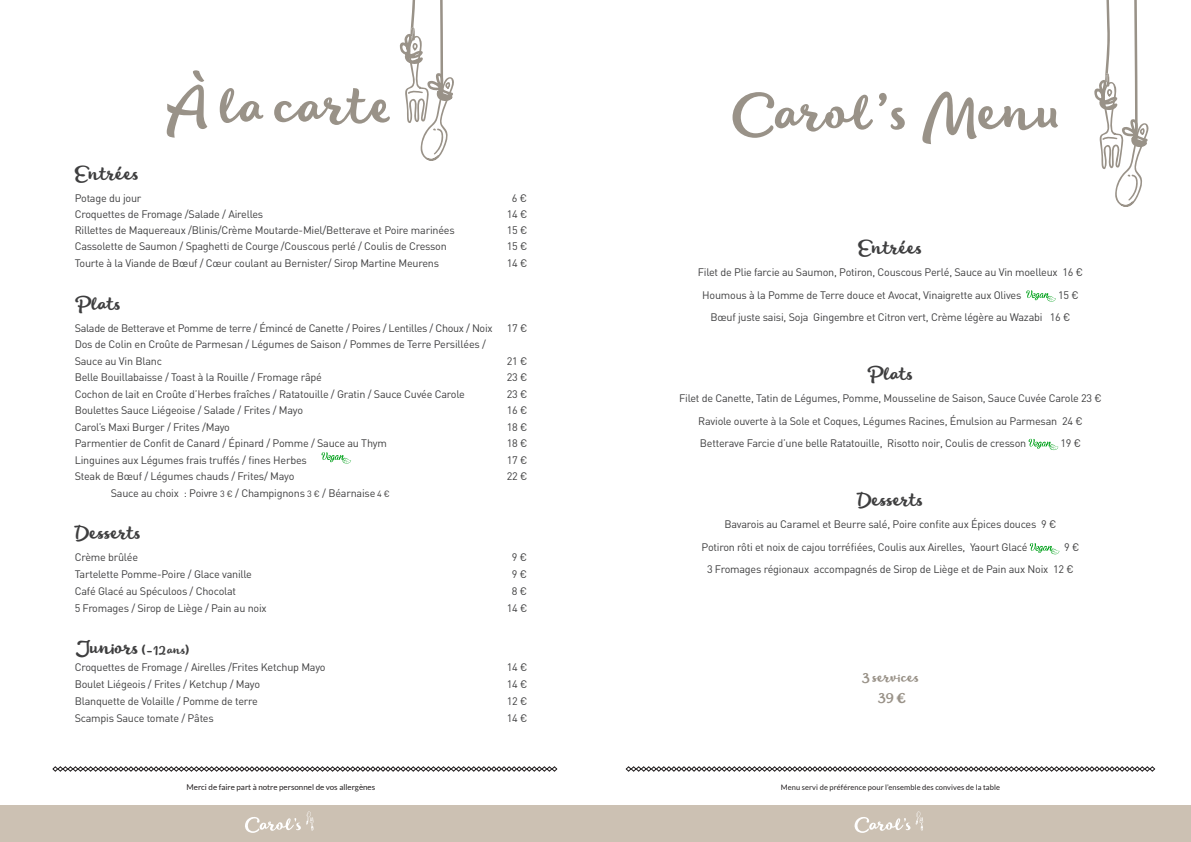
<style>
.page{position:relative;width:1191px;height:842px;background:#fff}
.page>*{position:absolute;margin:0;border:0;box-sizing:border-box;transform-origin:0 0}
.t1{font:500 50px "Lifehack";letter-spacing:.01em;color:#999288}
.t2{font:500 18px "Lifehack";letter-spacing:-.02em;color:#3e3e3f}
.t3{font:500 13.5px "Lifehack";color:#999288}
.t4{font:500 12px "Lifehack";color:#3e3e3f}
.t5{font:10.8px "DIN";letter-spacing:-.02em;color:#3e3e3f}
.t6{font:8px "Lato";color:#231f20}
.t7{font:7.5px "Lato";letter-spacing:.01em;color:#231f20}
.s1{font-size:9px}
.s2{font-size:18px}
</style>
<div class="page">
<div style="left:0;top:806px;width:1191px;height:36px;background:#ccc1b3"></div>
<svg style="left:245px;top:811px;width:68px;height:22px"></svg>
<svg style="left:854px;top:811px;width:69px;height:22px"></svg>
<svg style="left:52px;top:766px;width:505px;height:6px"></svg>
<svg style="left:625px;top:766px;width:530px;height:6px"></svg>
<svg style="left:321px;top:452px;width:30px;height:12px"></svg>
<svg style="left:1026px;top:290px;width:29px;height:12px"></svg>
<svg style="left:1028px;top:439px;width:30px;height:12px"></svg>
<svg style="left:1029px;top:543px;width:30px;height:12px"></svg>
<svg style="left:399px;top:0;width:55px;height:161px"></svg>
<svg style="left:1094px;top:0;width:55px;height:207px"></svg>
<p class="t1" style="left:164px;top:69px;width:230px">À la carte</p>
<p class="t2" style="left:75px;top:160px;width:66px">Entrées</p>
<p class="t5" style="left:75px;top:192px;width:68px">Potage du jour</p>
<p class="t5" style="left:512px;top:192px;width:17px">6 €</p>
<p class="t5" style="left:75px;top:208px;width:190px">Croquettes de Fromage /Salade / Airelles</p>
<p class="t5" style="left:507px;top:208px;width:22px">14 €</p>
<p class="t5" style="left:75px;top:224px;width:381px">Rillettes de Maquereaux /Blinis/Crème Moutarde-Miel/Betterave et Poire marinées</p>
<p class="t5" style="left:507px;top:224px;width:22px">15 €</p>
<p class="t5" style="left:75px;top:240px;width:374px">Cassolette de Saumon / Spaghetti de Courge /Couscous perlé / Coulis de Cresson</p>
<p class="t5" style="left:507px;top:240px;width:22px">15 €</p>
<p class="t5" style="left:75px;top:256px;width:366px">Tourte à la Viande de Bœuf / Cœur coulant au Bernister/ Sirop Martine Meurens</p>
<p class="t5" style="left:507px;top:256px;width:22px">14 €</p>
<p class="t2" style="left:75px;top:290px;width:48px">Plats</p>
<p class="t5" style="left:75px;top:321px;width:419px">Salade de Betterave et Pomme de terre / Émincé de Canette / Poires / Lentilles / Choux / Noix</p>
<p class="t5" style="left:507px;top:321px;width:22px">17 €</p>
<p class="t5" style="left:75px;top:338px;width:413px">Dos de Colin en Croûte de Parmesan / Légumes de Saison / Pommes de Terre Persillées /</p>
<p class="t5" style="left:75px;top:354px;width:89px">Sauce au Vin Blanc</p>
<p class="t5" style="left:507px;top:354px;width:22px">21 €</p>
<p class="t5" style="left:75px;top:371px;width:249px">Belle Bouillabaisse / Toast à la Rouille / Fromage râpé</p>
<p class="t5" style="left:507px;top:371px;width:22px">23 €</p>
<p class="t5" style="left:75px;top:387px;width:391px">Cochon de lait en Croûte d’Herbes fraîches / Ratatouille / Gratin / Sauce Cuvée Carole</p>
<p class="t5" style="left:507px;top:387px;width:22px">23 €</p>
<p class="t5" style="left:75px;top:404px;width:230px">Boulettes Sauce Liégeoise / Salade / Frites / Mayo</p>
<p class="t5" style="left:507px;top:404px;width:22px">16 €</p>
<p class="t5" style="left:75px;top:420px;width:157px">Carol’s Maxi Burger / Frites /Mayo</p>
<p class="t5" style="left:507px;top:420px;width:22px">18 €</p>
<p class="t5" style="left:75px;top:437px;width:314px">Parmentier de Confit de Canard / Épinard / Pomme / Sauce au Thym</p>
<p class="t5" style="left:507px;top:437px;width:22px">18 €</p>
<p class="t5" style="left:75px;top:453px;width:234px">Linguines aux Légumes frais truffés / fines Herbes</p>
<p class="t5" style="left:507px;top:453px;width:22px">17 €</p>
<p class="t5" style="left:75px;top:470px;width:221px">Steak de Bœuf / Légumes chauds / Frites/ Mayo</p>
<p class="t5" style="left:507px;top:470px;width:22px">22 €</p>
<p class="t5" style="left:111px;top:486px;width:281px">Sauce au choix : Poivre <span class="s1">3 €</span> / Champignons <span class="s1">3 €</span> / Béarnaise <span class="s1">4 €</span></p>
<p class="t2" style="left:75px;top:519px;width:68px">Desserts</p>
<p class="t5" style="left:75px;top:551px;width:65px">Crème brûlée</p>
<p class="t5" style="left:512px;top:551px;width:17px">9 €</p>
<p class="t5" style="left:75px;top:568px;width:179px">Tartelette Pomme-Poire / Glace vanille</p>
<p class="t5" style="left:512px;top:568px;width:17px">9 €</p>
<p class="t5" style="left:75px;top:585px;width:163px">Café Glacé au Spéculoos / Chocolat</p>
<p class="t5" style="left:512px;top:585px;width:17px">8 €</p>
<p class="t5" style="left:75px;top:602px;width:193px">5 Fromages / Sirop de Liège / Pain au noix</p>
<p class="t5" style="left:507px;top:602px;width:22px">14 €</p>
<p class="t4" style="left:75px;top:641px;width:116px"><span class="s2">Juniors</span> (-12 ans)</p>
<p class="t5" style="left:75px;top:661px;width:252px">Croquettes de Fromage / Airelles /Frites Ketchup Mayo</p>
<p class="t5" style="left:507px;top:661px;width:22px">14 €</p>
<p class="t5" style="left:75px;top:678px;width:187px">Boulet Liégeois / Frites / Ketchup / Mayo</p>
<p class="t5" style="left:507px;top:678px;width:22px">14 €</p>
<p class="t5" style="left:75px;top:695px;width:185px">Blanquette de Volaille / Pomme de terre</p>
<p class="t5" style="left:507px;top:695px;width:22px">12 €</p>
<p class="t5" style="left:75px;top:712px;width:141px">Scampis Sauce tomate / Pâtes</p>
<p class="t5" style="left:507px;top:712px;width:22px">14 €</p>
<p class="t1" style="left:730px;top:76px;width:336px">Carol’s Menu</p>
<p class="t2" style="left:858px;top:234px;width:66px">Entrées</p>
<p class="t5" style="left:698px;top:266px;width:387px">Filet de Plie farcie au Saumon, Potiron, Couscous Perlé, Sauce au Vin moelleux 16 €</p>
<p class="t5" style="left:702px;top:289px;width:321px">Houmous à la Pomme de Terre douce et Avocat, Vinaigrette aux Olives</p>
<p class="t5" style="left:1058px;top:289px;width:22px">15 €</p>
<p class="t5" style="left:710px;top:311px;width:361px">Bœuf juste saisi, Soja Gingembre et Citron vert, Crème légère au Wazabi 16 €</p>
<p class="t2" style="left:867px;top:360px;width:48px">Plats</p>
<p class="t5" style="left:679px;top:392px;width:424px">Filet de Canette, Tatin de Légumes, Pomme, Mousseline de Saison, Sauce Cuvée Carole 23 €</p>
<p class="t5" style="left:698px;top:415px;width:386px">Raviole ouverte à la Sole et Coques, Légumes Racines, Émulsion au Parmesan 24 €</p>
<p class="t5" style="left:700px;top:437px;width:328px">Betterave Farcie d’une belle Ratatouille, Risotto noir, Coulis de cresson</p>
<p class="t5" style="left:1060px;top:437px;width:22px">19 €</p>
<p class="t2" style="left:857px;top:486px;width:68px">Desserts</p>
<p class="t5" style="left:724px;top:518px;width:333px">Bavarois au Caramel et Beurre salé, Poire confite aux Épices douces 9 €</p>
<p class="t5" style="left:701px;top:541px;width:327px">Potiron rôti et noix de cajou torréfiées, Coulis aux Airelles, Yaourt Glacé</p>
<p class="t5" style="left:1064px;top:541px;width:17px">9 €</p>
<p class="t5" style="left:707px;top:563px;width:368px">3 Fromages régionaux accompagnés de Sirop de Liège et de Pain aux Noix 12 €</p>
<p class="t3" style="left:861px;top:667px;width:59px">3 services</p>
<p class="t3" style="left:877px;top:688px;width:30px">39 €</p>
<p class="t6" style="left:186px;top:783px;width:190px">Merci de faire part à notre personnel de vos allergènes</p>
<p class="t7" style="left:781px;top:783px;width:221px">Menu servi de préférence pour l’ensemble des convives de la table</p>
</div>
